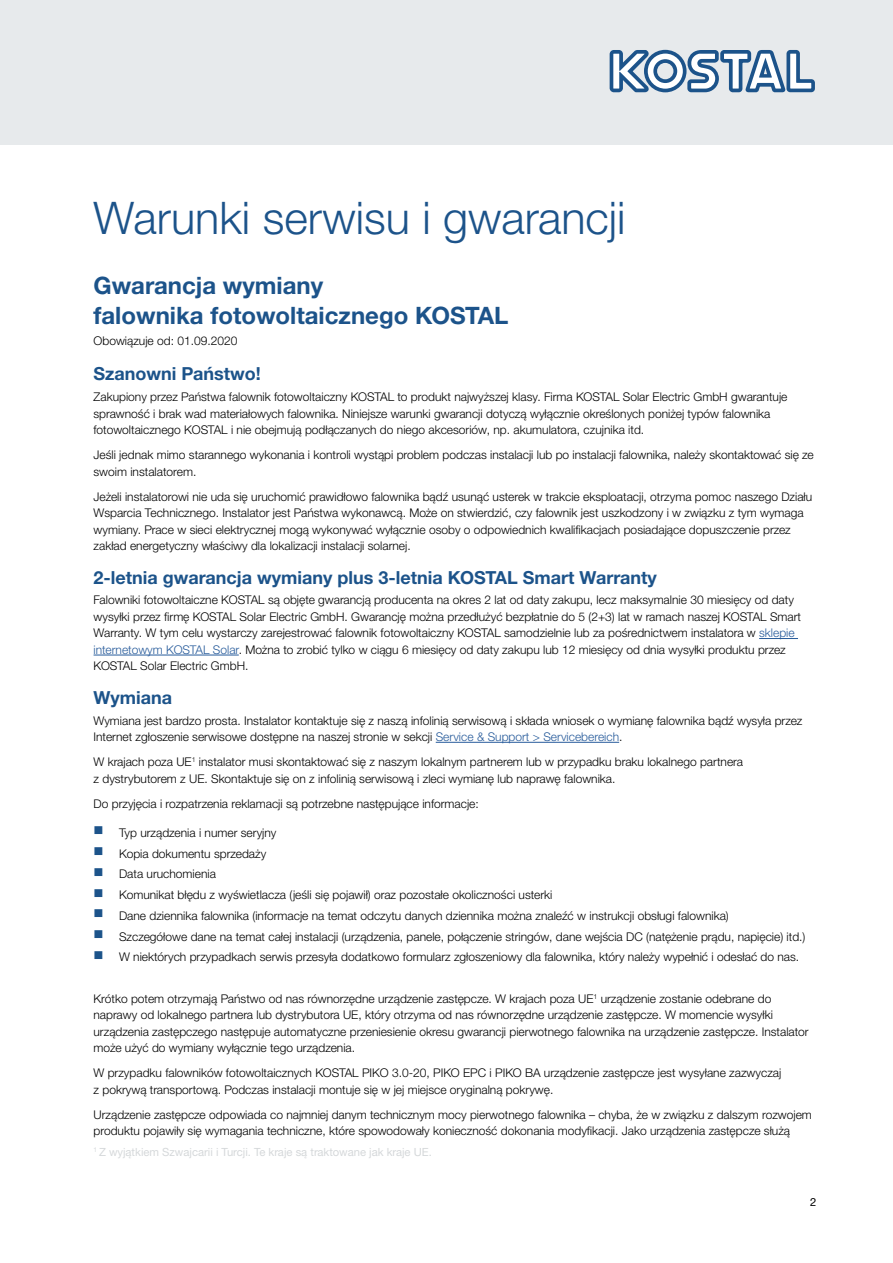
<style>
.page{position:relative;width:893px;height:1263px;background:#fff}
.page>*{position:absolute;margin:0;border:0;box-sizing:border-box;transform-origin:0 0}
.t1{font:300 45px "Helvetica Neue LTW1 G";color:#1c538a}
.t2{font:700 24px/30px "Helvetica Neue LTW1 G";color:#1c538a}
.t3{font:700 18px "Helvetica Neue LTW1 G";color:#1c538a}
.Copy{font:300 12px/16.5px "Helvetica Neue LTW1 G";color:#000}
.Copy-2{font:11.25px "Helvetica Neue LTW1 G";color:#d5d8da}
.t4{font:11.25px "Helvetica Neue LTW1 G";color:#000}
.s1{color:#275b9b}
.s2{font-family:"KOSTSYMB";font-weight:400;font-size:13.5px;color:#1c538a}
</style>
<div class="page">
<div style="left:0;top:0;width:893px;height:145px;background:#e7eaec"></div>
<svg style="left:610px;top:50px;width:205px;height:42px"></svg>
<hr style="left:759px;top:638px;width:39px;height:1px;background:#275b9b">
<hr style="left:94px;top:655px;width:145px;height:1px;background:#275b9b">
<hr style="left:436px;top:742px;width:183px;height:1px;background:#275b9b">
<h1 class="t1" style="left:94px;top:190px;width:533px">Warunki serwisu i gwarancji</h1>
<h1 class="t2" style="left:94px;top:270px;width:416px">Gwarancja wymiany<br>falownika fotowoltaicznego KOSTAL</h1>
<p class="Copy" style="left:94px;top:332px;width:145px">Obowiązuje od: 01.09.2020</p>
<h4 class="t3" style="left:94px;top:363px;width:169px">Szanowni Państwo!</h4>
<p class="Copy" style="left:94px;top:388px;width:695px">Zakupiony przez Państwa falownik fotowoltaiczny KOSTAL to produkt najwyższej klasy. Firma KOSTAL Solar Electric GmbH gwarantuje sprawność i brak wad materiałowych falownika. Niniejsze warunki gwarancji dotyczą wyłącznie określonych poniżej typów falownika fotowoltaicznego KOSTAL i nie obejmują podłączanych do niego akcesoriów, np. akumulatora, czujnika itd.</p>
<p class="Copy" style="left:94px;top:446px;width:722px">Jeśli jednak mimo starannego wykonania i kontroli wystąpi problem podczas instalacji lub po instalacji falownika, należy skontaktować się ze swoim instalatorem.</p>
<p class="Copy" style="left:94px;top:488px;width:720px">Jeżeli instalatorowi nie uda się uruchomić prawidłowo falownika bądź usunąć usterek w trakcie eksploatacji, otrzyma pomoc naszego Działu Wsparcia Technicznego. Instalator jest Państwa wykonawcą. Może on stwierdzić, czy falownik jest uszkodzony i w związku z tym wymaga wymiany. Prace w sieci elektrycznej mogą wykonywać wyłącznie osoby o odpowiednich kwalifikacjach posiadające dopuszczenie przez zakład energetyczny właściwy dla lokalizacji instalacji solarnej.</p>
<h4 class="t3" style="left:94px;top:566px;width:565px">2-letnia gwarancja wymiany plus 3-letnia KOSTAL Smart Warranty</h4>
<p class="Copy" style="left:94px;top:592px;width:709px">Falowniki fotowoltaiczne KOSTAL są objęte gwarancją producenta na okres 2 lat od daty zakupu, lecz maksymalnie 30 miesięcy od daty wysyłki przez firmę KOSTAL Solar Electric GmbH. Gwarancję można przedłużyć bezpłatnie do 5 (2+3) lat w ramach naszej KOSTAL Smart Warranty. W tym celu wystarczy zarejestrować falownik fotowoltaiczny KOSTAL samodzielnie lub za pośrednictwem instalatora w <span class="s1">sklepie internetowym KOSTAL Solar</span>. Można to zrobić tylko w ciągu 6 miesięcy od daty zakupu lub 12 miesięcy od dnia wysyłki produktu przez KOSTAL Solar Electric GmbH.</p>
<h4 class="t3" style="left:94px;top:686px;width:80px">Wymiana</h4>
<p class="Copy" style="left:94px;top:712px;width:710px">Wymiana jest bardzo prosta. Instalator kontaktuje się z naszą infolinią serwisową i składa wniosek o wymianę falownika bądź wysyła przez<br>Internet zgłoszenie serwisowe dostępne na naszej stronie w sekcji <span class="s1">Service &amp; Support &gt; Servicebereich</span>.</p>
<p class="Copy" style="left:94px;top:753px;width:651px">W krajach poza UE<sup>1</sup> instalator musi skontaktować się z naszym lokalnym partnerem lub w przypadku braku lokalnego partnera z dystrybutorem z UE. Skontaktuje się on z infolinią serwisową i zleci wymianę lub naprawę falownika.</p>
<p class="Copy" style="left:94px;top:795px;width:387px">Do przyjęcia i rozpatrzenia reklamacji są potrzebne następujące informacje:</p>
<p class="Copy" style="left:94px;top:824px;width:184px"><span class="s2">n</span> Typ urządzenia i numer seryjny</p>
<p class="Copy" style="left:94px;top:845px;width:174px"><span class="s2">n</span> Kopia dokumentu sprzedaży</p>
<p class="Copy" style="left:94px;top:866px;width:124px"><span class="s2">n</span> Data uruchomienia</p>
<p class="Copy" style="left:94px;top:886px;width:460px"><span class="s2">n</span> Komunikat błędu z wyświetlacza (jeśli się pojawił) oraz pozostałe okoliczności usterki</p>
<p class="Copy" style="left:94px;top:907px;width:637px"><span class="s2">n</span> Dane dziennika falownika (informacje na temat odczytu danych dziennika można znaleźć w instrukcji obsługi falownika)</p>
<p class="Copy" style="left:94px;top:928px;width:713px"><span class="s2">n</span> Szczegółowe dane na temat całej instalacji (urządzenia, panele, połączenie stringów, dane wejścia DC (natężenie prądu, napięcie) itd.)</p>
<p class="Copy" style="left:94px;top:949px;width:707px"><span class="s2">n</span> W niektórych przypadkach serwis przesyła dodatkowo formularz zgłoszeniowy dla falownika, który należy wypełnić i odesłać do nas.</p>
<p class="Copy" style="left:94px;top:990px;width:717px">Krótko potem otrzymają Państwo od nas równorzędne urządzenie zastępcze. W krajach poza UE<sup>1</sup> urządzenie zostanie odebrane do naprawy od lokalnego partnera lub dystrybutora UE, który otrzyma od nas równorzędne urządzenie zastępcze. W momencie wysyłki urządzenia zastępczego następuje automatyczne przeniesienie okresu gwarancji pierwotnego falownika na urządzenie zastępcze. Instalator może użyć do wymiany wyłącznie tego urządzenia.</p>
<p class="Copy" style="left:94px;top:1065px;width:689px">W przypadku falowników fotowoltaicznych KOSTAL PIKO 3.0-20, PIKO EPC i PIKO BA urządzenie zastępcze jest wysyłane zazwyczaj z pokrywą transportową. Podczas instalacji montuje się w jej miejsce oryginalną pokrywę.</p>
<p class="Copy" style="left:94px;top:1106px;width:720px">Urządzenie zastępcze odpowiada co najmniej danym technicznym mocy pierwotnego falownika – chyba, że w związku z dalszym rozwojem produktu pojawiły się wymagania techniczne, które spowodowały konieczność dokonania modyfikacji. Jako urządzenia zastępcze służą</p>
<p class="Copy-2" style="left:94px;top:1145px;width:340px"><sup>1</sup> Z wyjątkiem Szwajcarii i Turcji. Te kraje są traktowane jak kraje UE.</p>
<p class="t4" style="left:810px;top:1195px;width:8px">2</p>
</div>
